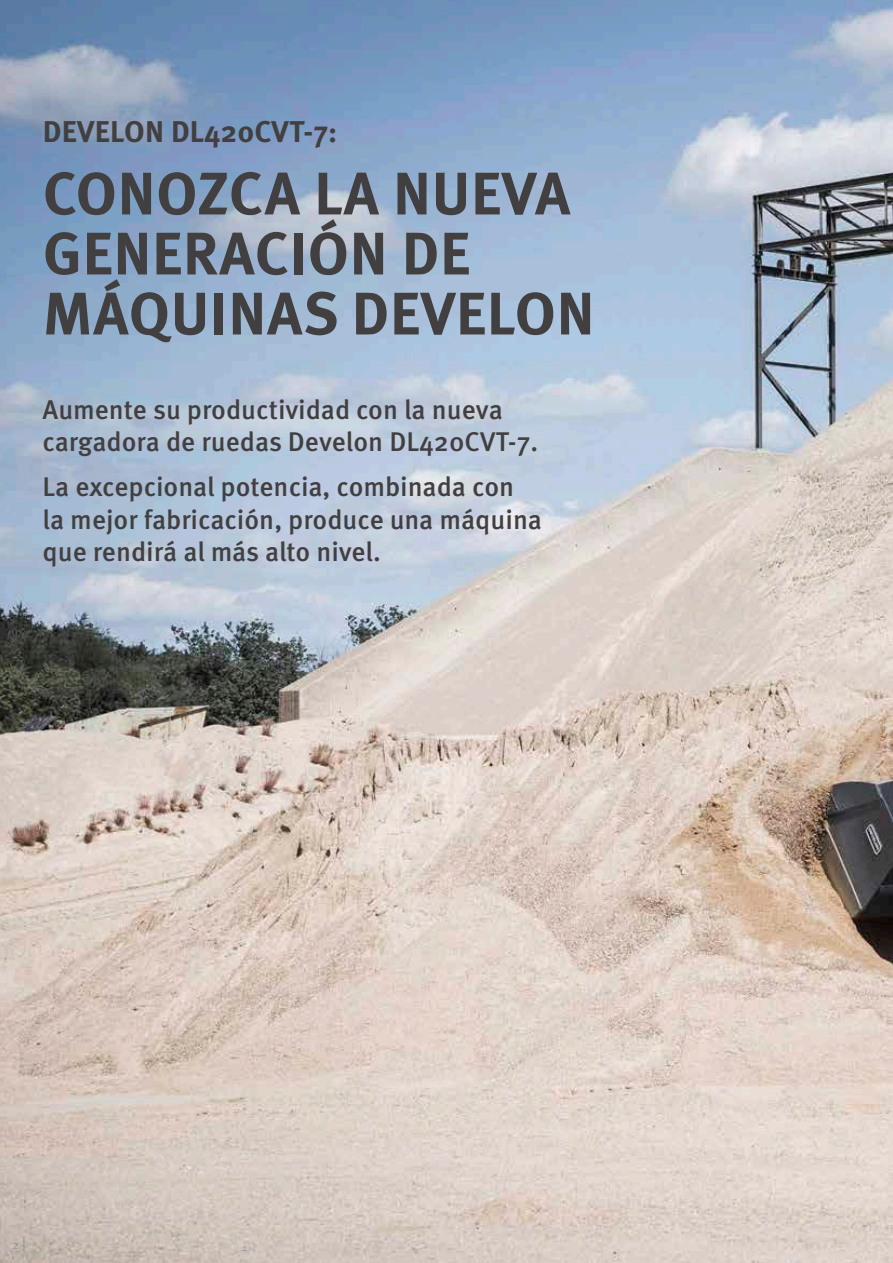
<style>
.page{position:relative;width:893px;height:1263px;background:#fff}
.page>*{position:absolute;margin:0;border:0;box-sizing:border-box;transform-origin:0 0}
.t1{font:700 60px/60px "Meta Pro";letter-spacing:.01em;color:#423f41}
.t2{font:700 30px "Meta Pro";letter-spacing:.005em;color:#423f41}
.t3{font:500 27px/32.4px "Meta Pro";color:#423f41}
.t4{font:12px "Meta Pro Norm";color:#979296}
.s1{font-size:15px}
</style>
<div class="page">
<img style="left:0;top:0;width:893px;height:1263px">
<p class="t2" style="left:43px;top:108px;width:296px">DEVELON DL420CVT-7:</p>
<h1 class="t1" style="left:43px;top:160px;width:553px">CONOZCA LA NUEVA<br>GENERACIÓN DE<br>MÁQUINAS DEVELON</h1>
<p class="t3" style="left:43px;top:391px;width:497px">Aumente su productividad con la nueva cargadora de ruedas Develon DL420CVT-7.</p>
<p class="t3" style="left:43px;top:469px;width:501px">La excepcional potencia, combinada con la mejor fabricación, produce una máquina que rendirá al más alto nivel.</p>
<p class="t4" style="left:12px;top:1235px;width:15px">2 <span class="s1">|</span></p>
</div>
